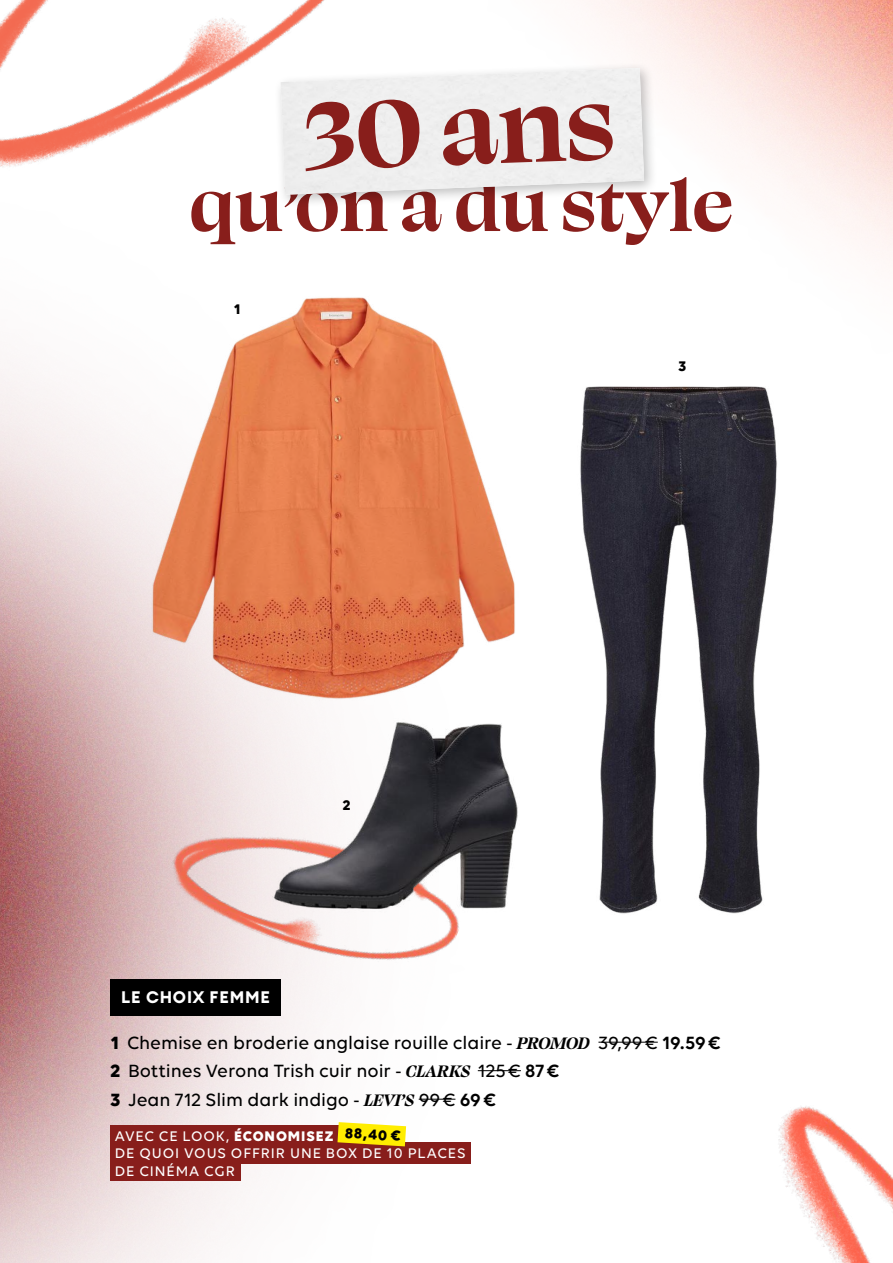
<style>
.page{position:relative;width:893px;height:1263px;background:#fff}
.page>*{position:absolute;margin:0;border:0;box-sizing:border-box;transform-origin:0 0}
.t1{font:700 110.4px "Swear Display";color:#881e1b}
.t2{font:700 78.9px "Swear Display";color:#881e1b}
.t3{font:500 19.2px/28.5px "Volte";letter-spacing:-.005em;color:#000}
.t4{font:700 16.5px "Euclid Circular A";letter-spacing:.05em;color:#fff}
.t5{font:700 15.3px "Volte";color:#000}
.t6{font:500 15px/17.2px "Volte";letter-spacing:.06em;color:#fff}
.t7{font:700 15px "Volte";color:#000}
.s1{font-weight:700}
.s2{font-family:"Swear Display";font-weight:700;font-style:italic}
.s3{font-weight:600}
</style>
<div class="page">
<img style="left:0;top:0;width:893px;height:1263px">
<img style="left:0;top:0;width:377px;height:196px">
<img style="left:160px;top:791px;width:312px;height:209px">
<img style="left:756px;top:1053px;width:137px;height:210px">
<hr style="left:598px;top:1042px;width:60px;height:1px;background:#000">
<hr style="left:478px;top:1070px;width:43px;height:1px;background:#000">
<hr style="left:419px;top:1099px;width:36px;height:1px;background:#000">
<div style="left:111px;top:1125px;width:228px;height:21px;background:#881e1b"></div>
<div style="left:111px;top:1142px;width:360px;height:21px;background:#881e1b"></div>
<div style="left:111px;top:1159px;width:130px;height:22px;background:#881e1b"></div>
<svg style="left:337px;top:1122px;width:69px;height:24px;background:#f5dd1a"></svg>
<div style="left:111px;top:979px;width:170px;height:36px;background:#000"></div>
<img style="left:272px;top:719px;width:252px;height:195px">
<img style="left:564px;top:374px;width:227px;height:549px">
<img style="left:141px;top:289px;width:385px;height:425px">
<div style="left:274px;top:61px;width:384px;height:148px;background:#000;opacity:.25"></div>
<img style="left:281px;top:68px;width:363px;height:127px">
<h1 class="t1" style="left:300px;top:63px;width:314px;rotate:-2deg">30 ans</h1>
<h2 class="t2" style="left:190px;top:155px;width:545px">qu’on a du style</h2>
<p class="t7" style="left:234px;top:300px;width:8px">1</p>
<p class="t4" style="left:121px;top:986px;width:150px">LE CHOIX FEMME</p>
<p class="t7" style="left:343px;top:796px;width:9px">2</p>
<p class="t7" style="left:679px;top:357px;width:9px">3</p>
<p class="t3" style="left:111px;top:1027px;width:612px"><span class="s1">1</span> Chemise en broderie anglaise rouille claire - <span class="s2">PROMOD</span> 39,99€ <span class="s3">19.59€<br></span><span class="s1">2</span> Bottines Verona Trish cuir noir - <span class="s2">CLARKS</span> 125€ <span class="s3">87€<br></span><span class="s1">3</span> Jean 712 Slim dark indigo - <span class="s2">LEVI’S</span> 99€ <span class="s3">69€</span></p>
<p class="t6" style="left:115px;top:1127px;width:352px">AVEC CE LOOK, <span class="s1">ÉCONOMISEZ<br></span>DE QUOI VOUS OFFRIR UNE BOX DE 10 PLACES<br>DE CINÉMA CGR</p>
<p class="t5" style="left:345px;top:1123px;width:57px;rotate:3deg">88,40 €</p>
</div>
